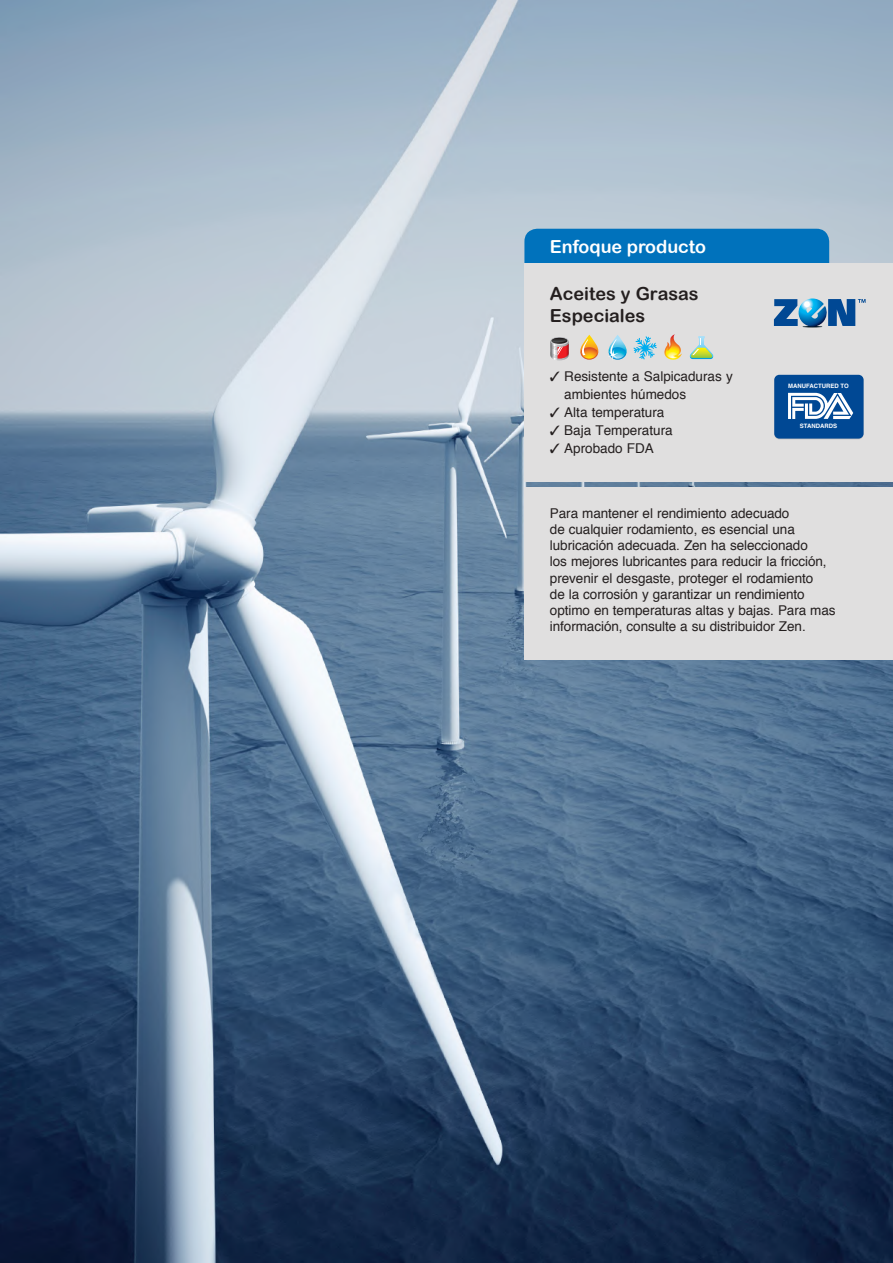
<style>
.page{position:relative;width:893px;height:1263px;background:#fff}
.page>*{position:absolute;margin:0;border:0;box-sizing:border-box;transform-origin:0 0}
.t1{font:18px/21.6px "Arial Rounded MT Bold";color:#241f1f}
.t2{font:18px "Arial Rounded MT Bold";color:#fff}
.t3{font:13.5px/16.2px "Helvetica";letter-spacing:-.005em;color:#241f1f}
.t4{font:700 6px "Helvetica";color:#fff}
</style>
<div class="page">
<img style="left:0;top:0;width:893px;height:1263px">
<div style="left:524px;top:229px;width:305px;height:60px;background:#0072bc;border-radius:13px"></div>
<div style="left:524px;top:264px;width:369px;height:218px;background:#e0dfdf"></div>
<div style="left:524px;top:487px;width:369px;height:173px;background:#e0dfdf"></div>
<svg style="left:774px;top:298px;width:91px;height:30px"></svg>
<div style="left:774px;top:375px;width:90px;height:64px;background:#004894;border-radius:5px"></div>
<svg style="left:788px;top:393px;width:65px;height:26px"></svg>
<svg style="left:608px;top:335px;width:19px;height:25px"></svg>
<svg style="left:580px;top:335px;width:19px;height:25px"></svg>
<svg style="left:550px;top:337px;width:19px;height:23px"></svg>
<svg style="left:633px;top:336px;width:24px;height:23px"></svg>
<svg style="left:664px;top:334px;width:18px;height:26px"></svg>
<svg style="left:690px;top:336px;width:23px;height:23px"></svg>
<h1 class="t2" style="left:550px;top:236px;width:158px">Enfoque producto</h1>
<h1 class="t1" style="left:550px;top:283px;width:150px">Aceites y Grasas<br>Especiales</h1>
<p class="t3" style="left:564px;top:368px;width:170px;line-height:18px;text-indent:-14px">✓ Resistente a Salpicaduras y ambientes húmedos</p>
<p class="t3" style="left:550px;top:405px;width:116px">✓ Alta temperatura</p>
<p class="t3" style="left:550px;top:423px;width:124px">✓ Baja Temperatura</p>
<p class="t3" style="left:550px;top:441px;width:105px">✓ Aprobado FDA</p>
<p class="t4" style="left:788px;top:381px;width:62px">MANUFACTURED TO</p>
<p class="t4" style="left:800px;top:421px;width:39px">STANDARDS</p>
<p class="t3" style="left:550px;top:505px;width:287px">Para mantener el rendimiento adecuado<br>de cualquier rodamiento, es esencial una lubricación adecuada. Zen ha seleccionado<br>los mejores lubricantes para reducir la fricción, prevenir el desgaste, proteger el rodamiento<br>de la corrosión y garantizar un rendimiento optimo en temperaturas altas y bajas. Para mas información, consulte a su distribuidor Zen.</p>
</div>
